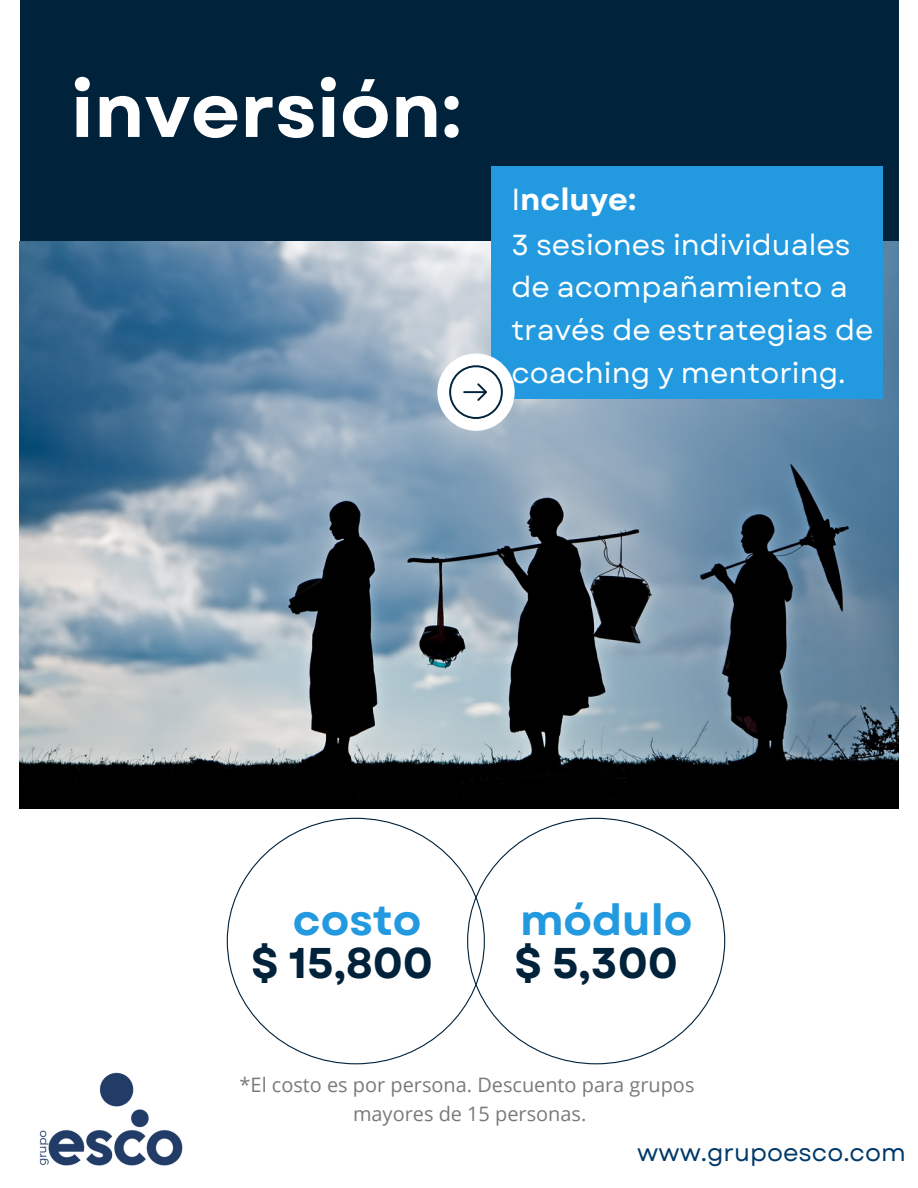
<style>
.page{position:relative;width:918px;height:1188px;background:#fff}
.page>*{position:absolute;margin:0;border:0;box-sizing:border-box;transform-origin:0 0}
.t1{font:700 77.55px "Garet";color:#fff}
.t2{font:700 76.05px "Garet";color:#fff}
.t3{font:700 42.9px "Garet";color:#00223a}
.t4{font:700 42.9px "Garet";color:#239adf}
.t5{font:700 30.45px "Garet";color:#fff}
.t6{font:28.95px/42.8px "Garet";color:#fff}
.t7{font:24.45px "Garet";color:#00396a}
.t8{font:19.95px "Open Sans";color:#777b78}
.s1{font-weight:400}
</style>
<div class="page">
<img style="left:39px;top:1072px;width:144px;height:94px">
<div style="left:20px;top:0;width:879px;height:333px;background:#00223a"></div>
<img style="left:20px;top:241px;width:878px;height:567px">
<svg style="left:485px;top:818px;width:240px;height:246px"></svg>
<svg style="left:227px;top:818px;width:258px;height:246px"></svg>
<div style="left:492px;top:167px;width:391px;height:232px;background:#239adf"></div>
<div style="left:437px;top:353px;width:78px;height:78px;background:#fff;border-radius:50%"></div>
<svg style="left:449px;top:365px;width:54px;height:54px"></svg>
<p class="t2" style="left:71px;top:56px;width:392px">inversión:</p>
<p class="t1" style="left:92px;top:64px;width:400px">inversión:</p>
<p class="t5" style="left:511px;top:177px;width:126px"><span class="s1">I</span>ncluye:</p>
<p class="t6" style="left:511px;top:223px;width:364px">3 sesiones individuales de acompañamiento a través de estrategias de coaching y mentoring.</p>
<p class="t4" style="left:293px;top:889px;width:130px">costo</p>
<p class="t3" style="left:251px;top:932px;width:183px">$ 15,800</p>
<p class="t4" style="left:520px;top:889px;width:174px">módulo</p>
<p class="t3" style="left:514px;top:932px;width:165px">$ 5,300</p>
<p class="t8" style="left:240px;top:1070px;width:456px">*El costo es por persona. Descuento para grupos</p>
<p class="t8" style="left:353px;top:1100px;width:235px">mayores de 15 personas.</p>
<p class="t7" style="left:637px;top:1135px;width:270px">www.grupoesco.com</p>
</div>
